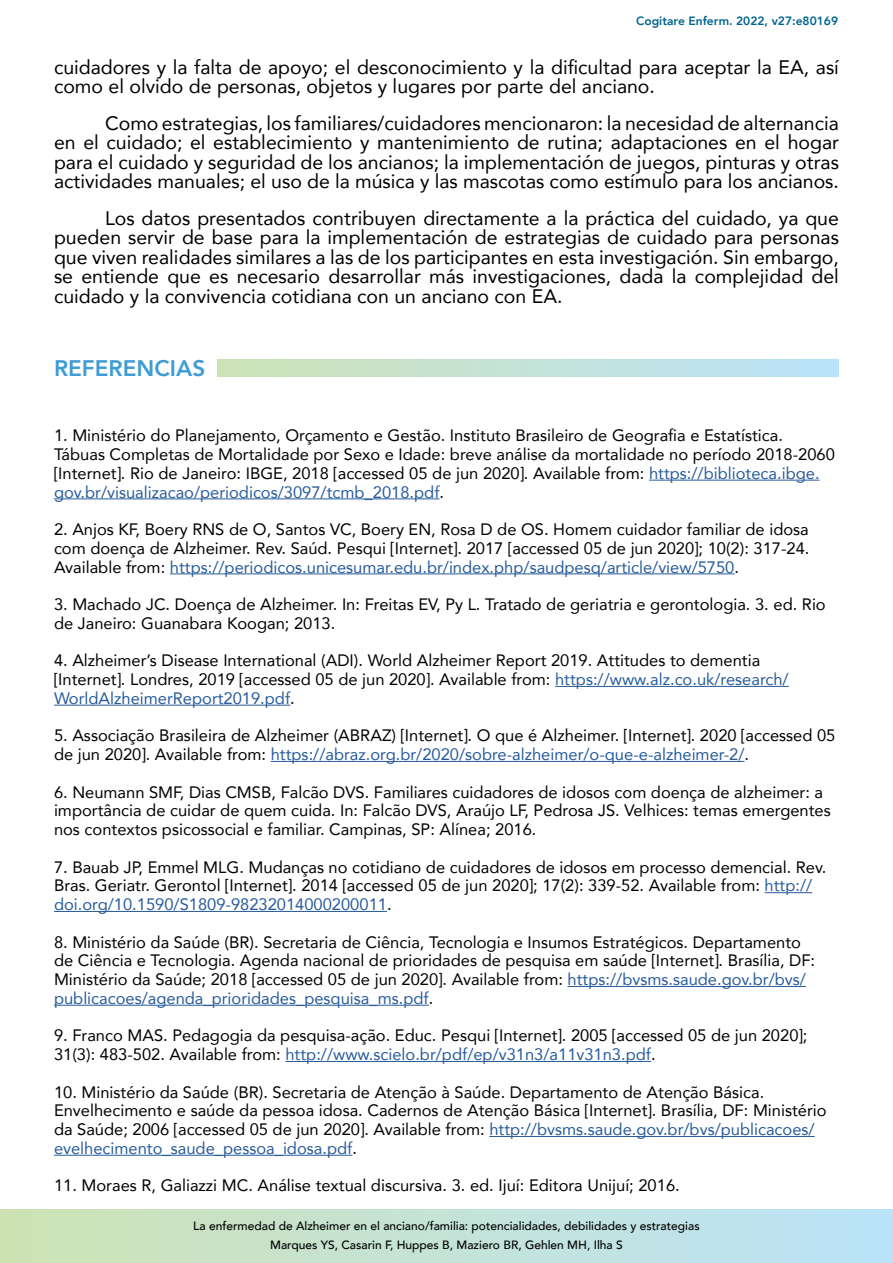
<style>
.page{position:relative;width:893px;height:1263px;background:#fff}
.page>*{position:absolute;margin:0;border:0;box-sizing:border-box;transform-origin:0 0}
.t1{font:800 22.5px "Avenir";color:#409cd4}
.t2{font:19.5px/19.5px "Avenir";color:#000;text-align:justify}
.t3{font:16.5px/18.8px "Avenir";color:#000}
.t4{font:500 12px/18.6px "Avenir";color:#000;text-align:center}
.t5{font:800 12px "Avenir";color:#00658f}
.s1{color:#275b9b}
</style>
<div class="page">
<svg style="left:0;top:1209px;width:893px;height:54px;background:#c4e2d6"></svg>
<div style="left:218px;top:360px;width:621px;height:16px;background:linear-gradient(to right,#cde2b5,#bae3fb)"></div>
<hr style="left:649px;top:480px;width:171px;height:1px;background:#275b9b">
<hr style="left:54px;top:498px;width:386px;height:1px;background:#275b9b">
<hr style="left:170px;top:573px;width:564px;height:1px;background:#275b9b">
<hr style="left:555px;top:686px;width:234px;height:1px;background:#275b9b">
<hr style="left:54px;top:705px;width:236px;height:1px;background:#275b9b">
<hr style="left:271px;top:761px;width:474px;height:1px;background:#275b9b">
<hr style="left:765px;top:892px;width:47px;height:1px;background:#275b9b">
<hr style="left:54px;top:911px;width:333px;height:1px;background:#275b9b">
<hr style="left:568px;top:986px;width:238px;height:1px;background:#275b9b">
<hr style="left:54px;top:1005px;width:375px;height:1px;background:#275b9b">
<hr style="left:285px;top:1061px;width:366px;height:1px;background:#275b9b">
<hr style="left:489px;top:1136px;width:326px;height:1px;background:#275b9b">
<hr style="left:54px;top:1155px;width:298px;height:1px;background:#275b9b">
<p class="t5" style="left:636px;top:12px;width:203px">Cogitare Enferm. 2022, v27:e80169</p>
<p class="t2" style="left:54px;top:56px;width:786px">cuidadores y la falta de apoyo; el desconocimiento y la dificultad para aceptar la EA, así como el olvido de personas, objetos y lugares por parte del anciano.</p>
<p class="t2" style="left:54px;top:112px;width:786px;text-indent:51px">Como estrategias, los familiares/cuidadores mencionaron: la necesidad de alternancia en el cuidado; el establecimiento y mantenimiento de rutina; adaptaciones en el hogar para el cuidado y seguridad de los ancianos; la implementación de juegos, pinturas y otras actividades manuales; el uso de la música y las mascotas como estímulo para los ancianos.</p>
<p class="t2" style="left:54px;top:207px;width:786px;text-indent:51px">Los datos presentados contribuyen directamente a la práctica del cuidado, ya que pueden servir de base para la implementación de estrategias de cuidado para personas que viven realidades similares a las de los participantes en esta investigación. Sin embargo, se entiende que es necesario desarrollar más investigaciones, dada la complejidad del cuidado y la convivencia cotidiana con un anciano con EA.</p>
<h1 class="t1" style="left:54px;top:351px;width:153px">REFERENCIAS</h1>
<p class="t3" style="left:54px;top:426px;width:782px">1. Ministério do Planejamento, Orçamento e Gestão. Instituto Brasileiro de Geografia e Estatística.<br>Tábuas Completas de Mortalidade por Sexo e Idade: breve análise da mortalidade no período 2018-2060 [Internet]. Rio de Janeiro: IBGE, 2018 [accessed 05 de jun 2020]. Available from: <span class="s1">https://biblioteca.ibge. gov.br/visualizacao/periodicos/3097/tcmb_2018.pdf</span>.</p>
<p class="t3" style="left:54px;top:519px;width:757px;text-align:justify">2. Anjos KF, Boery RNS de O, Santos VC, Boery EN, Rosa D de OS. Homem cuidador familiar de idosa com doença de Alzheimer. Rev. Saúd. Pesqui [Internet]. 2017 [accessed 05 de jun 2020]; 10(2): 317-24.<br>Available from: <span class="s1">https://periodicos.unicesumar.edu.br/index.php/saudpesq/article/view/5750</span>.</p>
<p class="t3" style="left:54px;top:594px;width:773px">3. Machado JC. Doença de Alzheimer. In: Freitas EV, Py L. Tratado de geriatria e gerontologia. 3. ed. Rio de Janeiro: Guanabara Koogan; 2013.</p>
<p class="t3" style="left:54px;top:651px;width:736px">4. Alzheimer’s Disease International (ADI). World Alzheimer Report 2019. Attitudes to dementia [Internet]. Londres, 2019 [accessed 05 de jun 2020]. Available from: <span class="s1">https://www.alz.co.uk/research/<br>WorldAlzheimerReport2019.pdf</span>.</p>
<p class="t3" style="left:54px;top:726px;width:783px">5. Associação Brasileira de Alzheimer (ABRAZ) [Internet]. O que é Alzheimer. [Internet]. 2020 [accessed 05 de jun 2020]. Available from: <span class="s1">https://abraz.org.br/2020/sobre-alzheimer/o-que-e-alzheimer-2/</span>.</p>
<p class="t3" style="left:54px;top:782px;width:778px">6. Neumann SMF, Dias CMSB, Falcão DVS. Familiares cuidadores de idosos com doença de alzheimer: a importância de cuidar de quem cuida. In: Falcão DVS, Araújo LF, Pedrosa JS. Velhices: temas emergentes nos contextos psicossocial e familiar. Campinas, SP: Alínea; 2016.</p>
<p class="t3" style="left:54px;top:857px;width:774px">7. Bauab JP, Emmel MLG. Mudanças no cotidiano de cuidadores de idosos em processo demencial. Rev.<br>Bras. Geriatr. Gerontol [Internet]. 2014 [accessed 05 de jun 2020]; 17(2): 339-52. Available from: <span class="s1">http:// doi.org/10.1590/S1809-98232014000200011</span>.</p>
<p class="t3" style="left:54px;top:932px;width:763px">8. Ministério da Saúde (BR). Secretaria de Ciência, Tecnologia e Insumos Estratégicos. Departamento de Ciência e Tecnologia. Agenda nacional de prioridades de pesquisa em saúde [Internet]. Brasília, DF:<br>Ministério da Saúde; 2018 [accessed 05 de jun 2020]. Available from: <span class="s1">https://bvsms.saude.gov.br/bvs/ publicacoes/agenda_prioridades_pesquisa_ms.pdf</span>.</p>
<p class="t3" style="left:54px;top:1026px;width:755px">9. Franco MAS. Pedagogia da pesquisa-ação. Educ. Pesqui [Internet]. 2005 [accessed 05 de jun 2020];<br>31(3): 483-502. Available from: <span class="s1">http://www.scielo.br/pdf/ep/v31n3/a11v31n3.pdf</span>.</p>
<p class="t3" style="left:54px;top:1082px;width:774px">10. Ministério da Saúde (BR). Secretaria de Atenção à Saúde. Departamento de Atenção Básica.<br>Envelhecimento e saúde da pessoa idosa. Cadernos de Atenção Básica [Internet]. Brasília, DF: Ministério da Saúde; 2006 [accessed 05 de jun 2020]. Available from: <span class="s1">http://bvsms.saude.gov.br/bvs/publicacoes/ evelhecimento_saude_pessoa_idosa.pdf</span>.</p>
<p class="t3" style="left:54px;top:1176px;width:627px">11. Moraes R, Galiazzi MC. Análise textual discursiva. 3. ed. Ijuí: Editora Unijuí; 2016.</p>
<p class="t4" style="left:193px;top:1216px;width:508px">La enfermedad de Alzheimer en el anciano/familia: potencialidades, debilidades y estrategias<br>Marques YS, Casarin F, Huppes B, Maziero BR, Gehlen MH, Ilha S</p>
</div>
